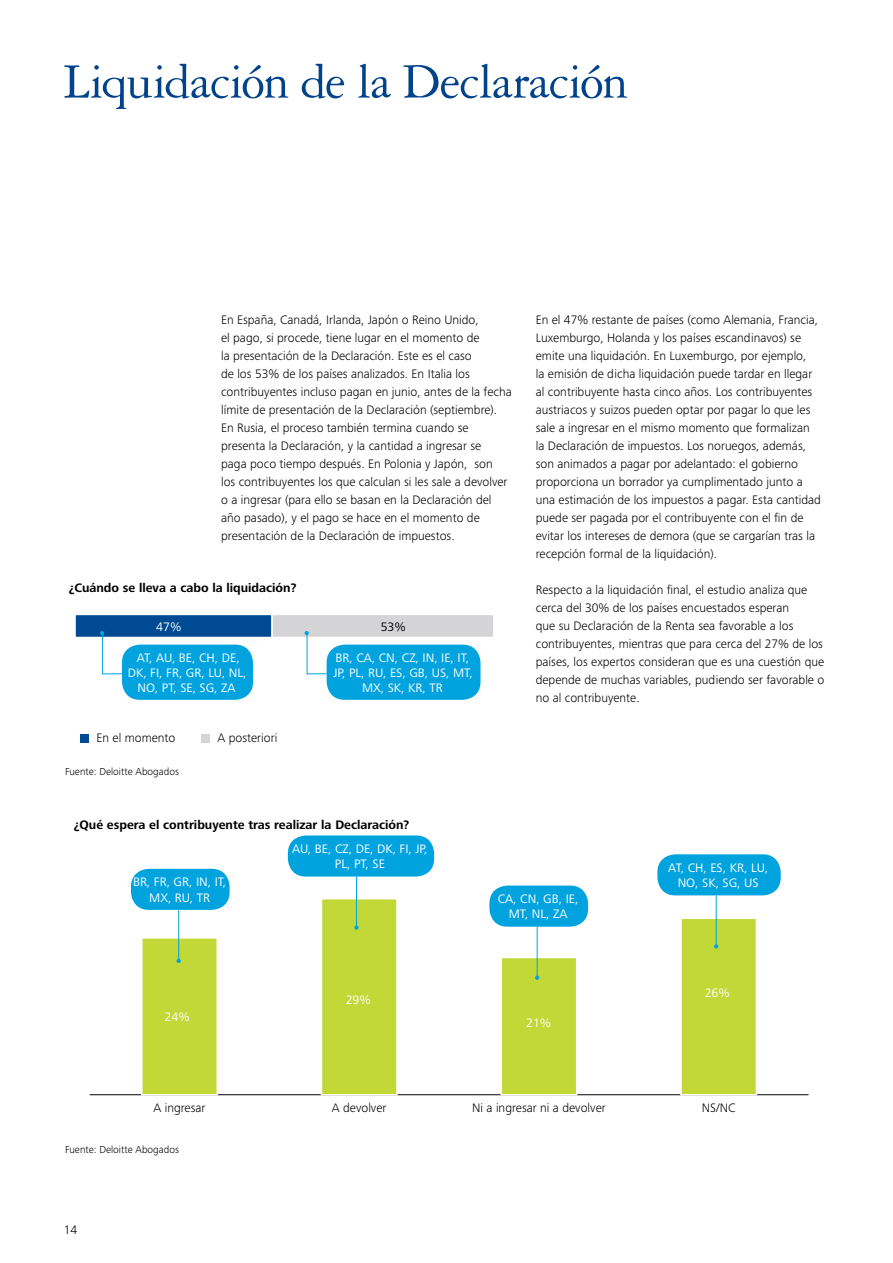
<style>
.page{position:relative;width:893px;height:1263px;background:#fff}
.page>*{position:absolute;margin:0;border:0;box-sizing:border-box;transform-origin:0 0}
.t1{font:52.5px "Garamond 3 LT Std";letter-spacing:-.02em;color:#00438b}
.t2{font:300 12.75px/18px "Frutiger Next Pro";color:#000}
.t3{font:12.75px/15.3px "Frutiger Next Pro";color:#fff;text-align:center}
.t4{font:700 12.75px "Frutiger Next Pro";color:#000}
.t5{font:12.75px "Frutiger Next Pro";color:#000}
.t6{font:300 10.5px "Frutiger Next Pro";color:#000}
</style>
<div class="page">
<div style="left:81px;top:734px;width:8px;height:8px;background:#004a94"></div>
<div style="left:201px;top:734px;width:9px;height:8px;background:#d4d4d6"></div>
<div style="left:272px;top:614px;width:222px;height:23px;background:#d4d4d6"></div>
<div style="left:271px;top:614px;width:224px;height:24px;border:2px solid #fff"></div>
<div style="left:75px;top:614px;width:197px;height:23px;background:#004a94"></div>
<div style="left:74px;top:614px;width:199px;height:24px;border:2px solid #fff"></div>
<hr style="left:90px;top:1094px;width:718px;height:1px;background:#000">
<div style="left:142px;top:938px;width:75px;height:157px;background:#c1d837"></div>
<div style="left:141px;top:937px;width:77px;height:158px;border:2px solid #fff"></div>
<div style="left:321px;top:899px;width:76px;height:196px;background:#c1d837"></div>
<div style="left:321px;top:898px;width:77px;height:197px;border:2px solid #fff"></div>
<div style="left:501px;top:957px;width:76px;height:138px;background:#c1d837"></div>
<div style="left:500px;top:957px;width:77px;height:138px;border:2px solid #fff"></div>
<div style="left:681px;top:918px;width:75px;height:177px;background:#c1d837"></div>
<div style="left:680px;top:917px;width:77px;height:178px;border:2px solid #fff"></div>
<div style="left:122px;top:645px;width:131px;height:55px;background:#00a3de;border-radius:18px"></div>
<div style="left:327px;top:645px;width:153px;height:55px;background:#00a3de;border-radius:18px"></div>
<svg style="left:100px;top:631px;width:23px;height:44px"></svg>
<svg style="left:305px;top:631px;width:22px;height:44px"></svg>
<hr style="left:537px;top:927px;width:1px;height:50px;background:#00a3de">
<svg style="left:535px;top:975px;width:4px;height:5px"></svg>
<div style="left:489px;top:885px;width:99px;height:42px;background:#00a3de;border-radius:18px"></div>
<hr style="left:178px;top:910px;width:1px;height:50px;background:#00a3de">
<svg style="left:177px;top:959px;width:4px;height:4px"></svg>
<div style="left:131px;top:869px;width:99px;height:41px;background:#00a3de;border-radius:18px"></div>
<hr style="left:716px;top:895px;width:1px;height:50px;background:#00a3de">
<svg style="left:714px;top:944px;width:4px;height:4px"></svg>
<div style="left:657px;top:854px;width:124px;height:41px;background:#00a3de;border-radius:18px"></div>
<hr style="left:356px;top:876px;width:1px;height:51px;background:#00a3de">
<svg style="left:354px;top:925px;width:5px;height:5px"></svg>
<div style="left:288px;top:835px;width:146px;height:41px;background:#00a3de;border-radius:18px"></div>
<h1 class="t1" style="left:64px;top:53px;width:566px">Liquidación de la Declaración</h1>
<p class="t2" style="left:221px;top:311px;width:292px">En España, Canadá, Irlanda, Japón o Reino Unido,<br>el pago, si procede, tiene lugar en el momento de<br>la presentación de la Declaración. Este es el caso<br>de los 53% de los países analizados. En Italia los contribuyentes incluso pagan en junio, antes de la fecha límite de presentación de la Declaración (septiembre).<br>En Rusia, el proceso también termina cuando se presenta la Declaración, y la cantidad a ingresar se<br>paga poco tiempo después. En Polonia y Japón, son<br>los contribuyentes los que calculan si les sale a devolver o a ingresar (para ello se basan en la Declaración del año pasado), y el pago se hace en el momento de presentación de la Declaración de impuestos.</p>
<p class="t4" style="left:69px;top:581px;width:229px">¿Cuándo se lleva a cabo la liquidación?</p>
<p class="t3" style="left:156px;top:619px;width:27px">47%</p>
<p class="t5" style="left:381px;top:619px;width:27px">53%</p>
<p class="t3" style="left:128px;top:650px;width:120px">AT, AU, BE, CH, DE,<br>DK, FI, FR, GR, LU, NL,<br>NO, PT, SE, SG, ZA</p>
<p class="t3" style="left:333px;top:650px;width:141px">BR, CA, CN, CZ, IN, IE, IT,<br>JP, PL, RU, ES, GB, US, MT,<br>MX, SK, KR, TR</p>
<p class="t2" style="left:97px;top:729px;width:80px">En el momento</p>
<p class="t2" style="left:218px;top:729px;width:61px">A posteriori</p>
<p class="t6" style="left:65px;top:765px;width:115px">Fuente: Deloitte Abogados</p>
<p class="t4" style="left:74px;top:817px;width:337px">¿Qué espera el contribuyente tras realizar la Declaración?</p>
<p class="t2" style="left:536px;top:311px;width:287px">En el 47% restante de países (como Alemania, Francia, Luxemburgo, Holanda y los países escandinavos) se emite una liquidación. En Luxemburgo, por ejemplo,<br>la emisión de dicha liquidación puede tardar en llegar al contribuyente hasta cinco años. Los contribuyentes austriacos y suizos pueden optar por pagar lo que les sale a ingresar en el mismo momento que formalizan la Declaración de impuestos. Los noruegos, además, son animados a pagar por adelantado: el gobierno proporciona un borrador ya cumplimentado junto a una estimación de los impuestos a pagar. Esta cantidad puede ser pagada por el contribuyente con el fin de evitar los intereses de demora (que se cargarían tras la recepción formal de la liquidación).</p>
<p class="t2" style="left:536px;top:581px;width:290px">Respecto a la liquidación final, el estudio analiza que cerca del 30% de los países encuestados esperan<br>que su Declaración de la Renta sea favorable a los contribuyentes, mientras que para cerca del 27% de los países, los expertos consideran que es una cuestión que depende de muchas variables, pudiendo ser favorable o no al contribuyente.</p>
<p class="t3" style="left:133px;top:874px;width:95px">BR, FR, GR, IN, IT,<br>MX, RU, TR</p>
<p class="t3" style="left:165px;top:1009px;width:27px">24%</p>
<p class="t3" style="left:292px;top:841px;width:137px">AU, BE, CZ, DE, DK, FI, JP,<br>PL, PT, SE</p>
<p class="t3" style="left:346px;top:992px;width:27px">29%</p>
<p class="t3" style="left:498px;top:891px;width:82px">CA, CN, GB, IE,<br>MT, NL, ZA</p>
<p class="t3" style="left:526px;top:1015px;width:27px">21%</p>
<p class="t3" style="left:668px;top:860px;width:101px">AT, CH, ES, KR, LU,<br>NO, SK, SG, US</p>
<p class="t3" style="left:705px;top:985px;width:27px">26%</p>
<p class="t2" style="left:153px;top:1099px;width:54px">A ingresar</p>
<p class="t2" style="left:332px;top:1099px;width:56px">A devolver</p>
<p class="t2" style="left:472px;top:1099px;width:135px">Ni a ingresar ni a devolver</p>
<p class="t2" style="left:702px;top:1099px;width:35px">NS/NC</p>
<p class="t6" style="left:65px;top:1143px;width:115px">Fuente: Deloitte Abogados</p>
<p class="t2" style="left:64px;top:1220px;width:15px">14</p>
</div>
